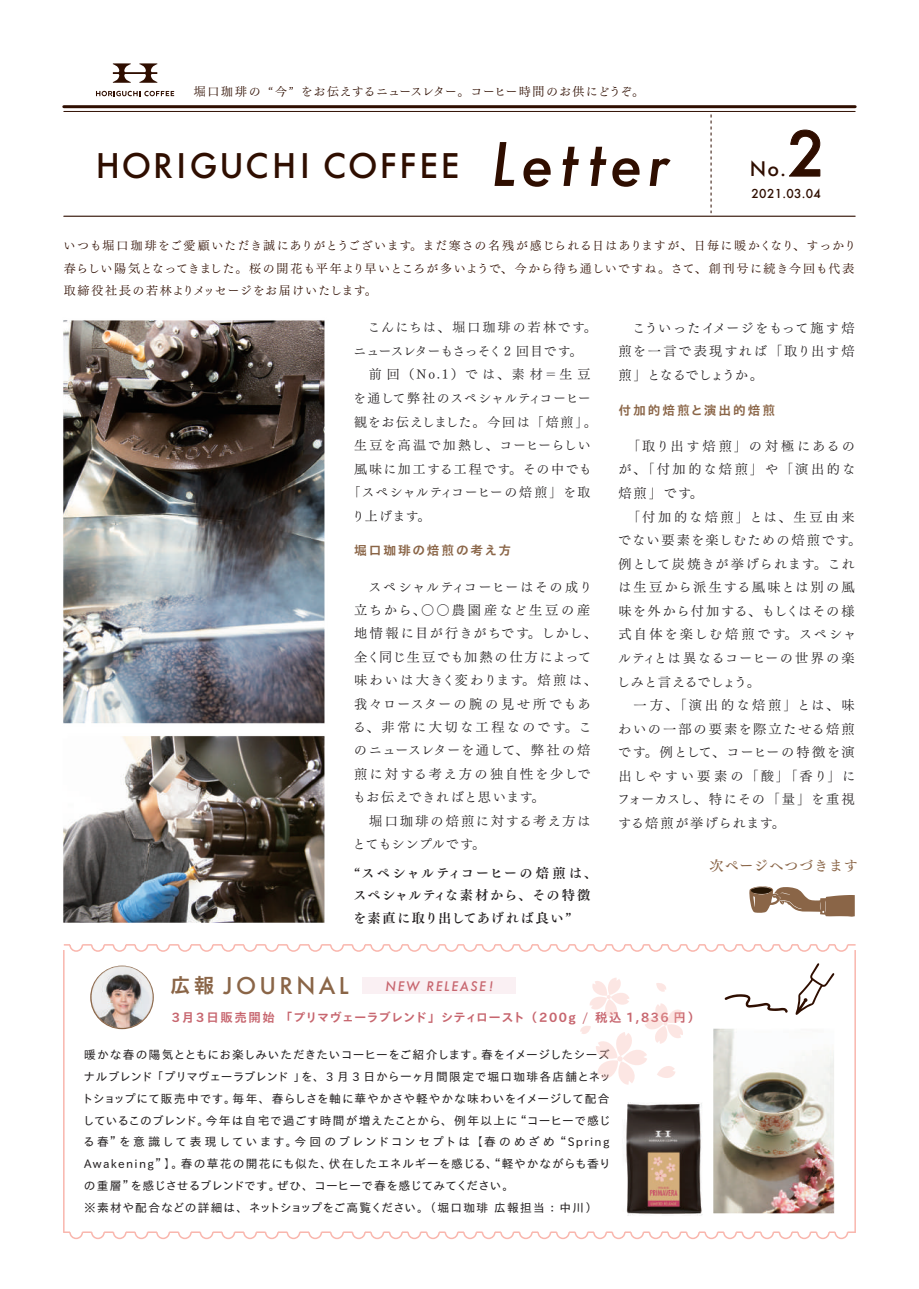
<style>
.page{position:relative;width:919px;height:1289px;background:#fff}
.page>*{position:absolute;margin:0;border:0;box-sizing:border-box;transform-origin:0 0}
.t1{font:500 60px "Futura";color:#2f0e00}
.t2{font:italic 500 58.2px "Futura";letter-spacing:.08em;color:#2f0e00}
.t3{font:500 33px "Futura";letter-spacing:.09em;color:#2f0e00}
.t4{font:500 22.5px "Futura";letter-spacing:.15em;color:#8a6547}
.t5{font:500 19.5px "Futura";color:#2f0e00}
.t6{font:14.25px "Tsuku Min Pr 6 D";letter-spacing:.05em;color:#8a6547}
.t7{font:13.2px/23.5px "Tsuku Min Pr 6 R";letter-spacing:.115em;color:#231f20}
.t8{font:13.2px/22.5px "Tsuku Min Pr 6 B";letter-spacing:.1em;color:#231f20}
.t9{font:12.9px "Tsuku Min Pr 6 R";letter-spacing:.07em;color:#231f20}
.t10{font:12.9px "Tsuku Min Pr 6 R";letter-spacing:-.02em;color:#231f20}
.t11{font:12.9px "Tsuku Min Pr 6 R";letter-spacing:.04em;color:#231f20}
.t12{font:12.9px "Tsuku Min Pr 6 R";letter-spacing:.05em;color:#231f20}
.t13{font:12.9px "Tsuku Min Pr 6 R";letter-spacing:.15em;color:#231f20}
.t14{font:12.9px "Tsuku Min Pr 6 R";letter-spacing:.115em;color:#231f20}
.t15{font:italic 500 12.75px "Futura";letter-spacing:.125em;color:#c7666f}
.t16{font:700 12.75px "TB Go Pro";letter-spacing:.13em;color:#8a6547}
.t17{font:700 12.75px "TB Go Pro";letter-spacing:.15em;color:#8a6547}
.t18{font:700 12.45px "TB Go Pro";letter-spacing:.035em;color:#c7666f}
.t19{font:12px/22.5px "Tsuku Min Pr 6 R";letter-spacing:.06em;color:#2f0e00}
.t20{font:12px "Tsuku Min Pr 6 R";letter-spacing:.035em;color:#2f0e00}
.t21{font:500 12px "Futura";letter-spacing:.025em;color:#2f0e00}
.t22{font:11.7px/21.8px "TB Go Pro";letter-spacing:.05em;color:#231f20}
.s1{font-family:"TB Go Pro";font-weight:700;font-size:20.55px}
</style>
<div class="page">
<hr style="left:64px;top:105px;width:791px;height:3px;background:#2f0e00">
<hr style="left:64px;top:216px;width:791px;height:1px;background:#2f0e00">
<hr style="left:64px;top:111px;width:791px;height:1px;background:#2f0e00">
<svg style="left:789px;top:130px;width:31px;height:47px"></svg>
<svg style="left:96px;top:91px;width:78px;height:6px"></svg>
<svg style="left:113px;top:63px;width:44px;height:20px"></svg>
<svg style="left:710px;top:114px;width:1px;height:99px"></svg>
<hr style="left:63px;top:950px;width:2px;height:282px;background:#f9b6ad">
<hr style="left:854px;top:950px;width:1px;height:282px;background:#f9b6ad">
<svg style="left:64px;top:944px;width:791px;height:8px"></svg>
<svg style="left:64px;top:1230px;width:791px;height:9px"></svg>
<svg style="left:795px;top:963px;width:39px;height:52px"></svg>
<svg style="left:724px;top:994px;width:63px;height:18px"></svg>
<img style="left:581px;top:1028px;width:259px;height:208px">
<div style="left:362px;top:977px;width:153px;height:16px;background:#faf0f3"></div>
<img style="left:90px;top:965px;width:64px;height:65px">
<img style="left:63px;top:320px;width:262px;height:603px">
<svg style="left:580px;top:978px;width:103px;height:106px"></svg>
<svg style="left:749px;top:886px;width:105px;height:30px"></svg>
<p class="t20" style="left:194px;top:81px;width:452px">堀口珈琲の “今” をお伝えするニュースレター。コーヒー時間のお供にどうぞ。</p>
<h3 class="t3" style="left:96px;top:143px;width:365px">HORIGUCHI COFFEE</h3>
<h2 class="t2" style="left:491px;top:124px;width:180px">Letter</h2>
<h1 class="t1" style="left:788px;top:113px;width:39px">2</h1>
<h3 class="t5" style="left:750px;top:155px;width:38px">No.</h3>
<p class="t21" style="left:751px;top:185px;width:71px">2021.03.04</p>
<p class="t19" style="left:63px;top:233px;width:794px">いつも堀口珈琲をご愛顧いただき誠にありがとうございます。まだ寒さの名残が感じられる日はありますが、日毎に暖かくなり、すっかり春らしい陽気となってきました。桜の開花も平年より早いところが多いようで、今から待ち通しいですね。さて、創刊号に続き今回も代表取締役社長の若林よりメッセージをお届けいたします。</p>
<p class="t13" style="left:354px;top:316px;width:244px">　こんにちは、堀口珈琲の若林です。</p>
<p class="t10" style="left:353px;top:339px;width:230px">ニュースレターもさっそく 2 回目です。</p>
<p class="t9" style="left:354px;top:363px;width:238px">　前回（No.1）では、素材＝生豆</p>
<p class="t11" style="left:353px;top:386px;width:239px">を通して弊社のスペシャルティコーヒー</p>
<p class="t9" style="left:354px;top:410px;width:244px">観をお伝えしました。今回は「焙煎」。</p>
<p class="t9" style="left:354px;top:434px;width:238px">生豆を高温で加熱し、コーヒーらしい</p>
<p class="t14" style="left:354px;top:457px;width:239px">風味に加工する工程です。その中でも</p>
<p class="t12" style="left:347px;top:481px;width:244px">「スペシャルティコーヒーの焙煎」を取</p>
<p class="t9" style="left:352px;top:504px;width:80px">り上げます。</p>
<p class="t16" style="left:354px;top:539px;width:158px">堀口珈琲の焙煎の考え方</p>
<p class="t7" style="left:352px;top:573px;width:246px">　スペシャルティコーヒーはその成り立ちから、〇〇農園産など生豆の産地情報に目が行きがちです。しかし、全く同じ生豆でも加熱の仕方によって味わいは大きく変わります。焙煎は、我々ロースターの腕の見せ所でもある、非常に大切な工程なのです。このニュースレターを通して、弊社の焙煎に対する考え方の独自性を少しでもお伝えできればと思います。<br>　堀口珈琲の焙煎に対する考え方はとてもシンプルです。</p>
<p class="t8" style="left:353px;top:860px;width:245px">“スペシャルティコーヒーの焙煎は、スペシャルティな素材から、その特徴を素直に取り出してあげれば良い”</p>
<h3 class="t4" style="left:170px;top:970px;width:180px"><span class="s1">広報</span> JOURNAL</h3>
<p class="t15" style="left:385px;top:977px;width:109px">NEW RELEASE !</p>
<p class="t7" style="left:618px;top:314px;width:238px;text-align:justify">　こういったイメージをもって施す焙煎を一言で表現すれば「取り出す焙煎」となるでしょうか。</p>
<p class="t17" style="left:618px;top:399px;width:158px">付加的焙煎と演出的焙煎</p>
<p class="t7" style="left:616px;top:432px;width:246px">　「取り出す焙煎」の対極にあるのが、「付加的な焙煎」や「演出的な焙煎」です。<br>　「付加的な焙煎」とは、生豆由来でない要素を楽しむための焙煎です。例として炭焼きが挙げられます。これは生豆から派生する風味とは別の風味を外から付加する、もしくはその様式自体を楽しむ焙煎です。スペシャルティとは異なるコーヒーの世界の楽しみと言えるでしょう。<br>　一方、「演出的な焙煎」とは、味わいの一部の要素を際立たせる焙煎です。例として、コーヒーの特徴を演出しやすい要素の「酸」「香り」にフォーカスし、特にその「量」を重視する焙煎が挙げられます。</p>
<p class="t6" style="left:709px;top:852px;width:150px">次ページへつづきます</p>
<p class="t18" style="left:172px;top:1006px;width:529px">3月3日販売開始 「プリマヴェーラブレンド」シティロースト（200g / 税込 1,836 円）</p>
<p class="t22" style="left:82px;top:1043px;width:530px">暖かな春の陽気とともにお楽しみいただきたいコーヒーをご紹介します。春をイメージしたシーズナルブレンド「プリマヴェーラブレンド 」を、3 月 3 日から一ヶ月間限定で堀口珈琲各店舗とネットショップにて販売中です。毎年、春らしさを軸に華やかさや軽やかな味わいをイメージして配合しているこのブレンド。今年は自宅で過ごす時間が増えたことから、例年以上に“コーヒーで感じる春”を意識して表現しています。今回のブレンドコンセプトは【春のめざめ “Spring Awakening”】。春の草花の開花にも似た、伏在したエネルギーを感じる、“軽やかながらも香りの重層”を感じさせるブレンドです。ぜひ、コーヒーで春を感じてみてください。<br>※素材や配合などの詳細は、ネットショップをご高覧ください。（堀口珈琲 広報担当：中川）</p>
</div>
